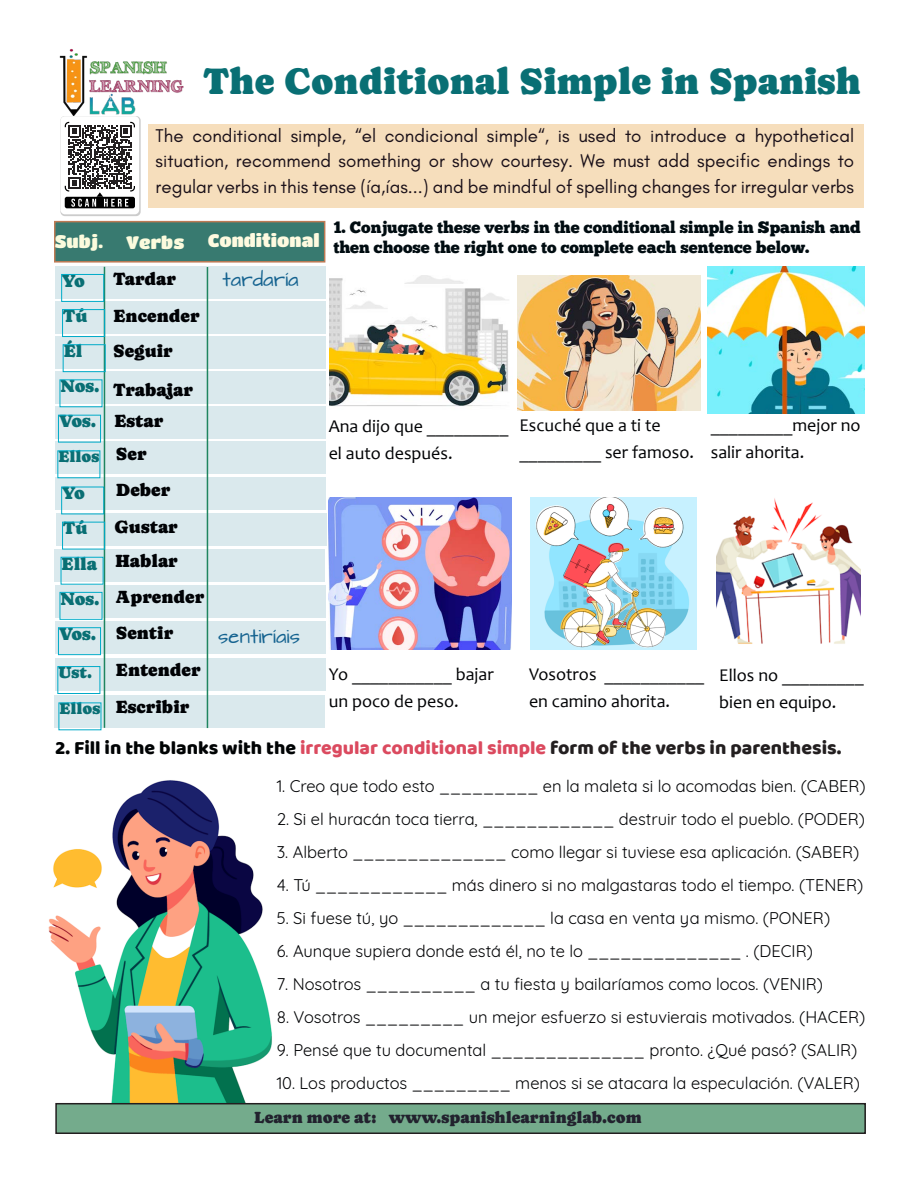
<style>
.page{position:relative;width:918px;height:1188px;background:#fff}
.page>*{position:absolute;margin:0;border:0;box-sizing:border-box;transform-origin:0 0}
.t1{font:37.5px "Caprasimo";color:#096f74}
.t2{font:19.5px "Baloo";color:#231f20}
.t3{font:18.75px/25.5px "Glacial Indifference";color:#190f18;text-align:justify}
.t4{font:18px/27px "Candara";color:#010204}
.t5{font:18px "Caprasimo";color:#000205}
.t6{font:18px "Caprasimo";color:#096f74}
.t7{font:18px "Titan One";color:#fefae0}
.t8{font:18px "Titan One";color:#fbfbdd}
.t9{font:16.5px "Quicksand";color:#010204}
.t10{font:16.5px "Chunk Five";color:#000c11}
.t11{font:16.5px "Caprasimo";color:#22222e}
.t12{font:16.5px "Architects Daughter";color:#156390}
.t13{font:16.5px "Caprasimo";color:#096f74}
.s1{color:#000304}
.s2{color:#db4a5f}
</style>
<div class="page">
<div style="left:149px;top:124px;width:715px;height:84px;background:#f6debc"></div>
<img style="left:330px;top:276px;width:179px;height:131px">
<img style="left:517px;top:276px;width:183px;height:135px">
<img style="left:708px;top:266px;width:156px;height:147px">
<img style="left:328px;top:498px;width:183px;height:152px">
<img style="left:531px;top:498px;width:166px;height:152px">
<img style="left:716px;top:498px;width:145px;height:146px">
<div style="left:54px;top:221px;width:271px;height:42px;background:#387a70;border:2px solid #bd7a54"></div>
<div style="left:55px;top:266px;width:271px;height:32px;background:#dae9ed"></div>
<div style="left:55px;top:301px;width:271px;height:33px;background:#dae9ed"></div>
<div style="left:55px;top:337px;width:270px;height:32px;background:#dae9ed"></div>
<div style="left:55px;top:372px;width:270px;height:32px;background:#dae9ed"></div>
<div style="left:55px;top:407px;width:271px;height:32px;background:#dae9ed"></div>
<div style="left:55px;top:442px;width:271px;height:32px;background:#dae9ed"></div>
<div style="left:55px;top:477px;width:271px;height:32px;background:#dae9ed"></div>
<div style="left:56px;top:513px;width:270px;height:32px;background:#dae9ed"></div>
<div style="left:55px;top:549px;width:270px;height:32px;background:#dae9ed"></div>
<div style="left:55px;top:585px;width:270px;height:32px;background:#dae9ed"></div>
<div style="left:55px;top:621px;width:271px;height:32px;background:#dae9ed"></div>
<div style="left:55px;top:658px;width:270px;height:32px;background:#dae9ed"></div>
<div style="left:55px;top:695px;width:270px;height:32px;background:#dae9ed"></div>
<hr style="left:207px;top:267px;width:1px;height:461px;background:#1f855f">
<hr style="left:104px;top:267px;width:1px;height:461px;background:#1f855f">
<div style="left:61px;top:274px;width:43px;height:28px;border:1px solid #00abc8"></div>
<div style="left:62px;top:309px;width:43px;height:28px;border:1px solid #00abc8"></div>
<div style="left:63px;top:345px;width:42px;height:27px;border:1px solid #00abc8"></div>
<div style="left:58px;top:415px;width:43px;height:27px;border:1px solid #00abc8"></div>
<div style="left:61px;top:487px;width:43px;height:27px;border:1px solid #00abc8"></div>
<div style="left:62px;top:522px;width:43px;height:27px;border:1px solid #00abc8"></div>
<div style="left:61px;top:557px;width:42px;height:27px;border:1px solid #00abc8"></div>
<div style="left:60px;top:592px;width:42px;height:28px;border:1px solid #00abc8"></div>
<div style="left:58px;top:627px;width:43px;height:28px;border:1px solid #00abc8"></div>
<div style="left:58px;top:666px;width:42px;height:28px;border:1px solid #00abc8"></div>
<img style="left:48px;top:780px;width:224px;height:323px">
<div style="left:56px;top:1104px;width:809px;height:29px;background:#74ab8c"></div>
<div style="left:55px;top:1103px;width:811px;height:31px;border:2px solid #231f20"></div>
<img style="left:59px;top:49px;width:125px;height:67px">
<div style="left:60px;top:116px;width:81px;height:100px;background:#d5d5d5;border-radius:5px"></div>
<div style="left:61px;top:116px;width:78px;height:98px;background:#fff;border-radius:4px"></div>
<div style="left:65px;top:197px;width:70px;height:11px;background:#000;border-radius:2px"></div>
<svg style="left:65px;top:122px;width:70px;height:85px"></svg>
<p class="t1" style="left:203px;top:59px;width:659px">The Conditional Simple in Spanish</p>
<p class="t3" style="left:156px;top:123px;width:700px">The conditional simple, “el condicional simple“, is used to introduce a hypothetical situation, recommend something or show courtesy. We must add specific endings to regular verbs in this tense (ía,ías...) and be mindful of spelling changes for irregular verbs</p>
<p class="t10" style="left:333px;top:217px;width:529px">1. Conjugate these verbs in the conditional simple in Spanish and</p>
<p class="t8" style="left:126px;top:232px;width:60px">Verbs</p>
<p class="t10" style="left:333px;top:237px;width:477px">then choose the right one to complete each sentence below.</p>
<p class="t7" style="left:208px;top:229px;width:113px">Conditional</p>
<p class="t8" style="left:55px;top:230px;width:50px">Subj.</p>
<p class="t6" style="left:62px;top:270px;width:25px">Yo</p>
<p class="t6" style="left:63px;top:305px;width:26px">Tú</p>
<p class="t6" style="left:63px;top:340px;width:21px">Él</p>
<p class="t6" style="left:60px;top:375px;width:41px">Nos.</p>
<p class="t6" style="left:59px;top:411px;width:39px">Vos.</p>
<p class="t13" style="left:58px;top:447px;width:43px">Ellos</p>
<p class="t6" style="left:62px;top:482px;width:25px">Yo</p>
<p class="t6" style="left:63px;top:518px;width:26px">Tú</p>
<p class="t6" style="left:61px;top:553px;width:37px">Ella</p>
<p class="t6" style="left:60px;top:588px;width:41px">Nos.</p>
<p class="t6" style="left:59px;top:623px;width:39px">Vos.</p>
<p class="t13" style="left:58px;top:662px;width:36px">Ust.</p>
<p class="t13" style="left:59px;top:699px;width:43px">Ellos</p>
<p class="t12" style="left:223px;top:270px;width:78px">tardaría</p>
<p class="t5" style="left:113px;top:269px;width:64px">Tardar</p>
<p class="t5" style="left:113px;top:305px;width:88px">Encender</p>
<p class="t5" style="left:113px;top:340px;width:61px">Seguir</p>
<p class="t5" style="left:113px;top:379px;width:81px">Trabajar</p>
<p class="t5" style="left:114px;top:410px;width:51px">Estar</p>
<p class="t5" style="left:116px;top:443px;width:32px">Ser</p>
<p class="t5" style="left:116px;top:479px;width:56px">Deber</p>
<p class="t5" style="left:115px;top:517px;width:65px">Gustar</p>
<p class="t5" style="left:115px;top:550px;width:64px">Hablar</p>
<p class="t5" style="left:116px;top:586px;width:90px">Aprender</p>
<p class="t5" style="left:116px;top:622px;width:59px">Sentir</p>
<p class="t5" style="left:116px;top:659px;width:87px">Entender</p>
<p class="t5" style="left:115px;top:696px;width:76px">Escribir</p>
<p class="t4" style="left:329px;top:412px;width:181px">Ana dijo que _________ el auto después.</p>
<p class="t4" style="left:520px;top:411px;width:176px">Escuché que a ti te _________ ser famoso.</p>
<p class="t4" style="left:711px;top:411px;width:151px">_________mejor no salir ahorita.</p>
<p class="t12" style="left:218px;top:628px;width:83px">sentiríais</p>
<p class="t4" style="left:329px;top:660px;width:167px">Yo ___________ bajar un poco de peso.</p>
<p class="t4" style="left:529px;top:661px;width:177px">Vosotros ___________ en camino ahorita.</p>
<p class="t4" style="left:719px;top:662px;width:146px">Ellos no _________ bien en equipo.</p>
<p class="t2" style="left:55px;top:736px;width:788px"><span class="s1">2. Fill in the blanks with the</span> <span class="s2">irregular conditional simple</span> form of the verbs in parenthesis.</p>
<p class="t9" style="left:277px;top:774px;width:590px">1. Creo que todo esto _________ en la maleta si lo acomodas bien. (CABER)</p>
<p class="t9" style="left:277px;top:807px;width:590px">2. Si el huracán toca tierra, ____________ destruir todo el pueblo. (PODER)</p>
<p class="t9" style="left:277px;top:840px;width:584px">3. Alberto ______________ como llegar si tuviese esa aplicación. (SABER)</p>
<p class="t9" style="left:277px;top:873px;width:588px">4. Tú ____________ más dinero si no malgastaras todo el tiempo. (TENER)</p>
<p class="t9" style="left:277px;top:906px;width:555px">5. Si fuese tú, yo _____________ la casa en venta ya mismo. (PONER)</p>
<p class="t9" style="left:277px;top:939px;width:538px">6. Aunque supiera donde está él, no te lo ______________ . (DECIR)</p>
<p class="t9" style="left:277px;top:972px;width:548px">7. Nosotros __________ a tu fiesta y bailaríamos como locos. (VENIR)</p>
<p class="t9" style="left:277px;top:1005px;width:590px">8. Vosotros _________ un mejor esfuerzo si estuvierais motivados. (HACER)</p>
<p class="t9" style="left:277px;top:1038px;width:582px">9. Pensé que tu documental ______________ pronto. ¿Qué pasó? (SALIR)</p>
<p class="t9" style="left:277px;top:1071px;width:585px">10. Los productos _________ menos si se atacara la especulación. (VALER)</p>
<p class="t11" style="left:254px;top:1107px;width:389px">Learn more at: www.spanishlearninglab.com</p>
</div>
